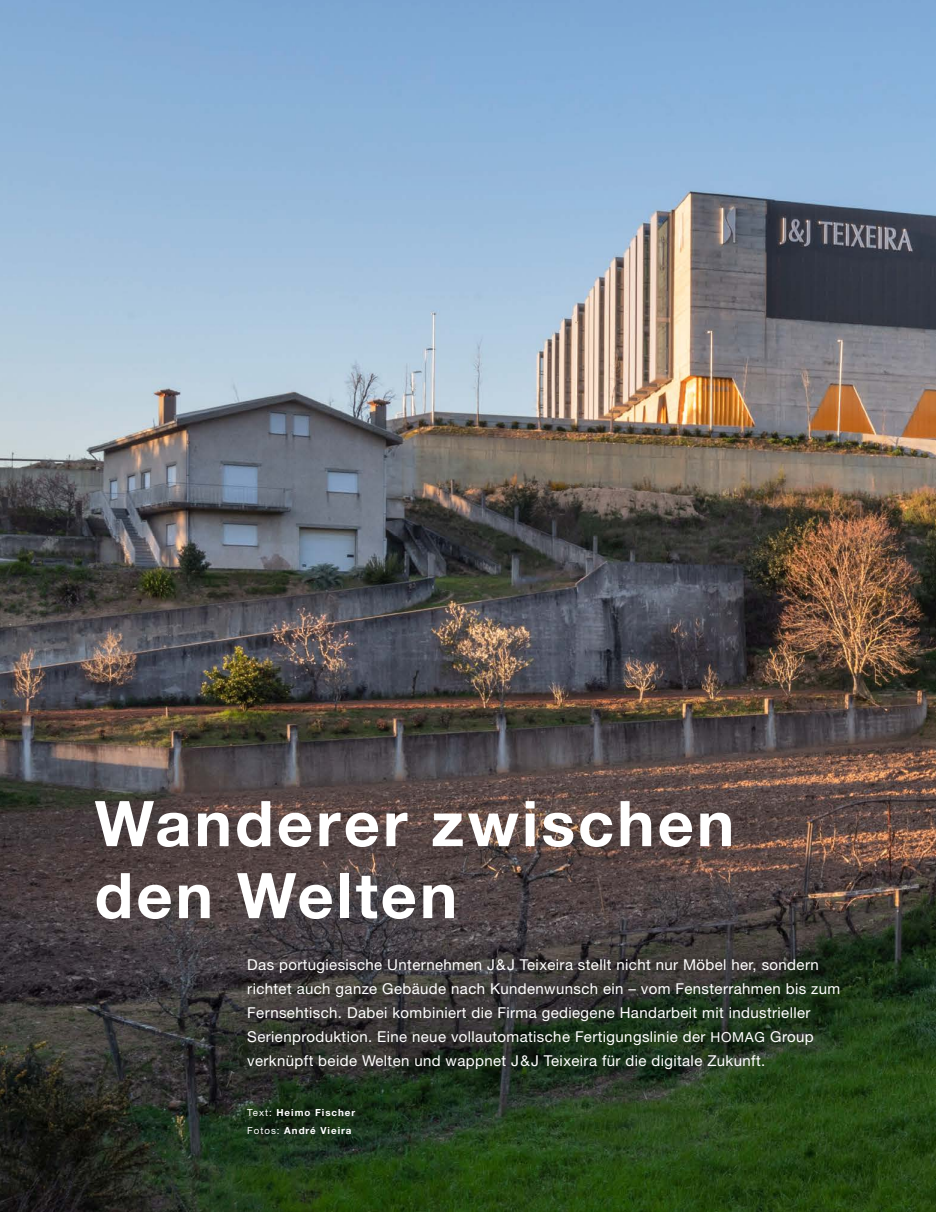
<style>
.page{position:relative;width:936px;height:1212px;background:#fff}
.page>*{position:absolute;margin:0;border:0;box-sizing:border-box;transform-origin:0 0}
.t1{font:700 63px/72px "Helvetica Neue LT Std";letter-spacing:.05em;color:#fff}
.t2{font:15px/24px "Helvetica Neue LT Std";letter-spacing:.025em;color:#fff}
.t3{font:700 9.75px/18px "Helvetica Neue LT Std";letter-spacing:.1em;color:#fff}
.s1{font-size:13.8px}
.s2{font-weight:400}
</style>
<div class="page">
<img style="left:0;top:0;width:935px;height:1212px">
<h1 class="t1" style="left:95px;top:786px;width:641px">Wanderer zwischen den Welten</h1>
<p class="t2" style="left:247px;top:952px;width:594px">Das portugiesische Unternehmen J&amp;J Teixeira stellt nicht nur Möbel her, sondern richtet auch ganze Gebäude nach Kundenwunsch ein – vom Fensterrahmen bis zum Fernsehtisch. Dabei kombiniert die Firma gediegene Handarbeit mit industrieller Serienproduktion. Eine neue vollautomatische Fertigungslinie der <span class="s1">HOMAG</span> Group verknüpft beide Welten und wappnet J&amp;J Teixeira für die digitale Zukunft.</p>
<p class="t3" style="left:247px;top:1103px;width:109px"><span class="s2">Text:</span> Heimo Fischer<br><span class="s2">Fotos:</span> André Vieira</p>
</div>
